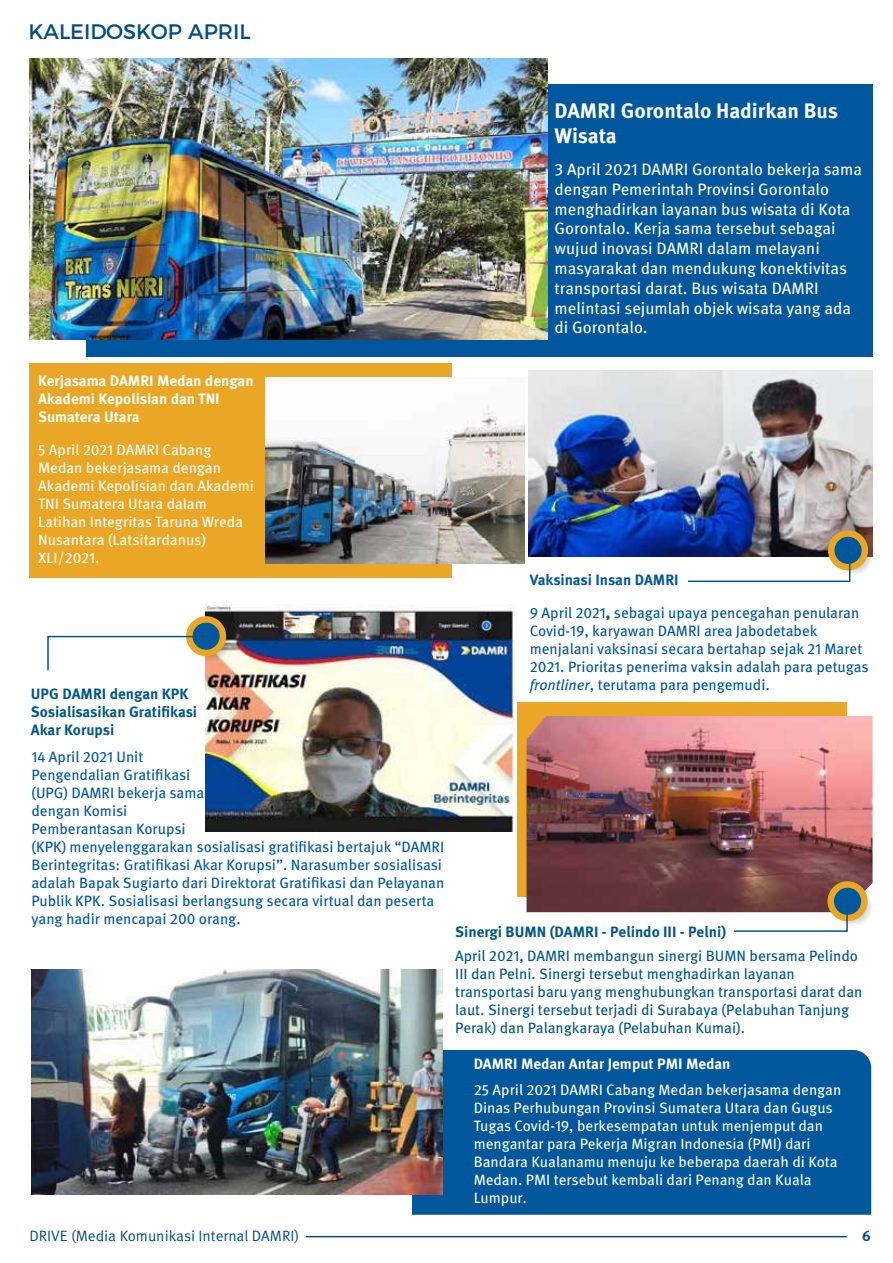
<style>
.page{position:relative;width:893px;height:1263px;background:#fff}
.page>*{position:absolute;margin:0;border:0;box-sizing:border-box;transform-origin:0 0}
.t1{font:700 21px/25.2px "Meta Pro";color:#fff}
.t2{font:21px "Montserrat";color:#004e80}
.t3{font:16.5px/19.8px "Meta Pro";color:#fff}
.t4{font:15px/18px "Meta Pro";color:#fff}
.t5{font:15px/18px "Meta Pro";color:#0057a4}
.t6{font:15px/18px "Meta Pro";color:#005787}
.t7{font:15px/18px "Meta Pro";color:#00579e}
.t8{font:700 15px/18px "Meta Pro";color:#fff}
.t9{font:700 15px/18px "Meta Pro";color:#005787}
.t10{font:15px "Meta Pro";color:#004e80}
.t11{font:700 15px "Meta Pro";letter-spacing:-.01em;color:#00579e}
.t12{font:700 15px "Meta Pro";color:#004e80}
.s1{font-weight:900}
.s2{font-style:italic}
</style>
<div class="page">
<div style="left:412px;top:1050px;width:459px;height:165px;background:#00579c"></div>
<div style="left:86px;top:85px;width:786px;height:272px;background:#00579e"></div>
<img style="left:30px;top:59px;width:518px;height:280px">
<img style="left:205px;top:604px;width:308px;height:227px">
<img style="left:529px;top:371px;width:343px;height:185px">
<div style="left:30px;top:364px;width:422px;height:214px;background:#e9a725"></div>
<img style="left:266px;top:378px;width:258px;height:185px">
<div style="left:517px;top:702px;width:330px;height:195px;background:#e9a725"></div>
<img style="left:527px;top:716px;width:346px;height:196px">
<svg style="left:832px;top:886px;width:40px;height:40px"></svg>
<div style="left:827px;top:881px;width:41px;height:40px;background:#e9a725;border-radius:50%"></div>
<div style="left:834px;top:888px;width:27px;height:27px;background:#00579c;border-radius:50%"></div>
<svg style="left:732px;top:890px;width:117px;height:42px"></svg>
<img style="left:31px;top:969px;width:411px;height:225px">
<svg style="left:833px;top:535px;width:40px;height:40px"></svg>
<div style="left:828px;top:530px;width:40px;height:40px;background:#e9a725;border-radius:50%"></div>
<div style="left:834px;top:537px;width:28px;height:27px;background:#00579c;border-radius:50%"></div>
<svg style="left:191px;top:621px;width:40px;height:40px"></svg>
<div style="left:186px;top:616px;width:40px;height:40px;background:#e9a725;border-radius:50%"></div>
<div style="left:193px;top:623px;width:27px;height:27px;background:#00579c;border-radius:50%"></div>
<svg style="left:687px;top:546px;width:164px;height:37px"></svg>
<svg style="left:47px;top:635px;width:164px;height:37px"></svg>
<hr style="left:306px;top:1236px;width:541px;height:1px;background:#004e80">
<h1 class="t2" style="left:28px;top:14px;width:224px">KALEIDOSKOP APRIL</h1>
<h1 class="t1" style="left:555px;top:99px;width:285px">DAMRI Gorontalo Hadirkan Bus<br>Wisata</h1>
<p class="t3" style="left:555px;top:160px;width:309px">3 April 2021 DAMRI Gorontalo bekerja sama dengan Pemerintah Provinsi Gorontalo menghadirkan layanan bus wisata di Kota Gorontalo. Kerja sama tersebut sebagai wujud inovasi DAMRI dalam melayani masyarakat dan mendukung konektivitas transportasi darat. Bus wisata DAMRI melintasi sejumlah objek wisata yang ada di Gorontalo.</p>
<p class="t8" style="left:38px;top:372px;width:217px">Kerjasama DAMRI Medan dengan<br>Akademi Kepolisian dan TNI<br>Sumatera Utara</p>
<p class="t4" style="left:38px;top:441px;width:217px">5 April 2021 DAMRI Cabang<br>Medan bekerjasama dengan<br>Akademi Kepolisian dan Akademi<br>TNI Sumatera Utara dalam<br>Latihan Integritas Taruna Wreda<br>Nusantara (Latsitardanus)<br>XLI/2021.</p>
<p class="t9" style="left:31px;top:685px;width:168px">UPG DAMRI dengan KPK<br>Sosialisasikan Gratifikasi<br>Akar Korupsi</p>
<p class="t5" style="left:31px;top:748px;width:414px">14 April 2021 Unit<br>Pengendalian Gratifikasi<br>(UPG) DAMRI bekerja sama<br>dengan Komisi<br>Pemberantasan Korupsi<br>(KPK) menyelenggarakan sosialisasi gratifikasi bertajuk “DAMRI Berintegritas: Gratifikasi Akar Korupsi”. Narasumber sosialisasi adalah Bapak Sugiarto dari Direktorat Gratifikasi dan Pelayanan Publik KPK. Sosialisasi berlangsung secara virtual dan peserta yang hadir mencapai 200 orang.</p>
<p class="t11" style="left:530px;top:570px;width:150px">Vaksinasi Insan DAMRI</p>
<p class="t7" style="left:530px;top:604px;width:340px">9 April 2021<span class="s1">,</span> sebagai upaya pencegahan penularan Covid-19, karyawan DAMRI area Jabodetabek menjalani vaksinasi secara bertahap sejak 21 Maret 2021. Prioritas penerima vaksin adalah para petugas <span class="s2">frontliner</span>, terutama para pengemudi.</p>
<p class="t9" style="left:455px;top:923px;width:272px">Sinergi BUMN (DAMRI - Pelindo III - Pelni)</p>
<p class="t6" style="left:455px;top:947px;width:409px">April 2021, DAMRI membangun sinergi BUMN bersama Pelindo III dan Pelni. Sinergi tersebut menghadirkan layanan transportasi baru yang menghubungkan transportasi darat dan laut. Sinergi tersebut terjadi di Surabaya (Pelabuhan Tanjung Perak) dan Palangkaraya (Pelabuhan Kumai).</p>
<p class="t8" style="left:474px;top:1055px;width:258px">DAMRI Medan Antar Jemput PMI Medan</p>
<p class="t4" style="left:474px;top:1081px;width:369px">25 April 2021 DAMRI Cabang Medan bekerjasama dengan Dinas Perhubungan Provinsi Sumatera Utara dan Gugus Tugas Covid-19, berkesempatan untuk menjemput dan mengantar para Pekerja Migran Indonesia (PMI) dari Bandara Kualanamu menuju ke beberapa daerah di Kota Medan. PMI tersebut kembali dari Penang dan Kuala Lumpur.</p>
<p class="t10" style="left:29px;top:1226px;width:271px">DRIVE (Media Komunikasi Internal DAMRI)</p>
<p class="t12" style="left:862px;top:1226px;width:10px">6</p>
</div>
